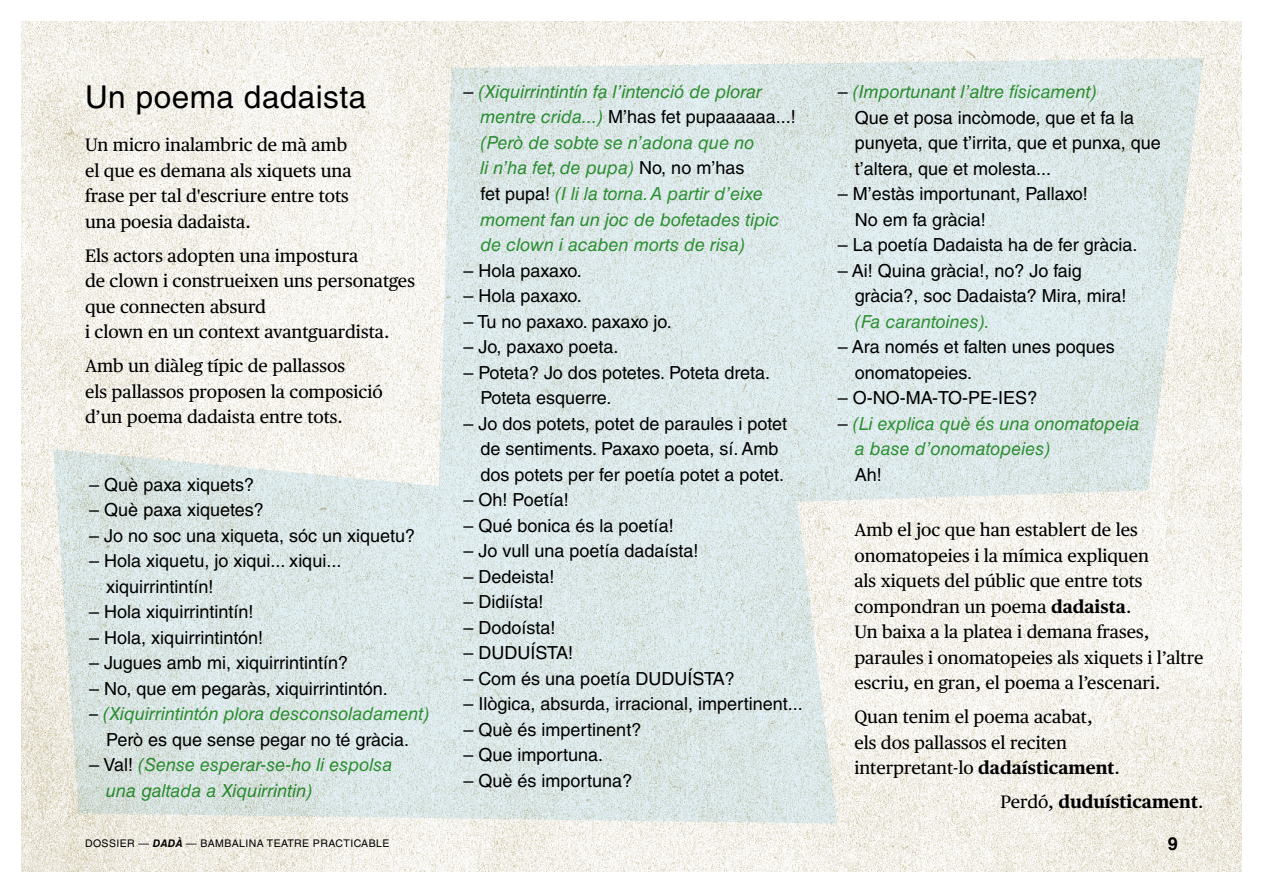
<style>
.page{position:relative;width:1263px;height:893px;background:#fff}
.page>*{position:absolute;margin:0;border:0;box-sizing:border-box;transform-origin:0 0}
.t1{font:31.5px "Helvetica LT Std";letter-spacing:.015em;color:#000}
.t2{font:18px/25.5px "Helvetica LT Std";color:#000}
.t3{font:18px/25.5px "Publico Text";color:#000}
.t4{font:italic 18px/25.5px "Helvetica LT Std";color:#2f9638}
.t5{font:700 18px "Publico Text";color:#000}
.t6{font:700 18px "Helvetica LT Std";color:#000}
.t7{font:10.5px "Helvetica LT Std";letter-spacing:.04em;color:#000}
.s1{font-style:normal;color:#000}
.s2{color:#000}
.s3{font-style:italic;color:#2f9638}
.s4{font-weight:700}
.s5{font-weight:400}
.s6{font-weight:700;font-style:italic}
</style>
<div class="page">
<img style="left:21px;top:21px;width:1221px;height:851px">
<h1 class="t1" style="left:85px;top:78px;width:283px">Un poema dadaista</h1>
<p class="t4" style="left:480px;top:79px;width:317px;text-indent:-17px"><span class="s1">–</span> (Xiquirrintintín fa l’intenció de plorar mentre crida...) <span class="s1">M’has fet pupaaaaaa...! </span>(Però de sobte se n’adona que no<br>li n’ha fet, de pupa) <span class="s1">No, no m’has<br>fet pupa!</span> (I li la torna. A partir d’eixe moment fan un joc de bofetades tipic de clown i acaben morts de risa)</p>
<p class="t2" style="left:463px;top:257px;width:120px">– Hola paxaxo.</p>
<p class="t2" style="left:463px;top:283px;width:120px">– Hola paxaxo.</p>
<p class="t2" style="left:463px;top:308px;width:210px">– Tu no paxaxo. paxaxo jo.</p>
<p class="t2" style="left:463px;top:334px;width:156px">– Jo, paxaxo poeta.</p>
<p class="t2" style="left:480px;top:359px;width:291px;text-indent:-17px">– Poteta? Jo dos potetes. Poteta dreta.<br>Poteta esquerre.</p>
<p class="t2" style="left:480px;top:410px;width:308px;text-indent:-17px">– Jo dos potets, potet de paraules i potet de sentiments. Paxaxo poeta, sí. Amb dos potets per fer poetía potet a potet.</p>
<p class="t2" style="left:463px;top:487px;width:107px">– Oh! Poetía!</p>
<p class="t2" style="left:463px;top:512px;width:212px">– Qué bonica és la poetía!</p>
<p class="t2" style="left:463px;top:538px;width:236px">– Jo vull una poetía dadaísta!</p>
<p class="t2" style="left:463px;top:563px;width:92px">– Dedeista!</p>
<p class="t2" style="left:463px;top:589px;width:81px">– Didiísta!</p>
<p class="t2" style="left:463px;top:614px;width:93px">– Dodoísta!</p>
<p class="t2" style="left:463px;top:640px;width:111px">– DUDUÍSTA!</p>
<p class="t2" style="left:463px;top:665px;width:273px">– Com és una poetía DUDUÍSTA?</p>
<p class="t2" style="left:463px;top:691px;width:341px">– Ilògica, absurda, irracional, impertinent...</p>
<p class="t2" style="left:463px;top:717px;width:179px">– Què és impertinent?</p>
<p class="t2" style="left:463px;top:742px;width:141px">– Que importuna.</p>
<p class="t2" style="left:463px;top:768px;width:170px">– Què és importuna?</p>
<p class="t3" style="left:85px;top:131px;width:268px">Un micro inalambric de mà amb el que es demana als xiquets una frase per tal d'escriure entre tots una poesia dadaista.</p>
<p class="t3" style="left:85px;top:242px;width:331px">Els actors adopten una impostura<br>de clown i construeixen uns personatges que connecten absurd<br>i clown en un context avantguardista.</p>
<p class="t3" style="left:85px;top:352px;width:299px">Amb un diàleg típic de pallassos<br>els pallassos proposen la composició d’un poema dadaista entre tots.</p>
<p class="t2" style="left:89px;top:471px;width:166px">– Què paxa xiquets?</p>
<p class="t2" style="left:89px;top:497px;width:176px">– Què paxa xiquetes?</p>
<p class="t2" style="left:89px;top:522px;width:327px">– Jo no soc una xiqueta, sóc un xiquetu?</p>
<p class="t2" style="left:106px;top:548px;width:237px;text-indent:-17px">– Hola xiquetu, jo xiqui... xiqui... xiquirrintintín!</p>
<p class="t2" style="left:89px;top:599px;width:166px">– Hola xiquirrintintín!</p>
<p class="t2" style="left:89px;top:624px;width:175px">– Hola, xiquirrintintón!</p>
<p class="t2" style="left:89px;top:650px;width:261px">– Jugues amb mi, xiquirrintintín?</p>
<p class="t2" style="left:89px;top:675px;width:300px">– No, que em pegaràs, xiquirrintintón.</p>
<p class="t4" style="left:89px;top:701px;width:342px;text-align:center"><span class="s2">–</span> (Xiquirrintintón plora desconsoladament)<br><span class="s1">Però es que sense pegar no té gràcia.</span></p>
<p class="t4" style="left:106px;top:752px;width:288px;text-indent:-17px"><span class="s1">– Val!</span> (Sense esperar-se-ho li espolsa una galtada a Xiquirrintin)</p>
<p class="t2" style="left:855px;top:79px;width:308px;text-indent:-17px">– <span class="s3">(Importunant l’altre físicament)<br></span>Que et posa incòmode, que et fa la punyeta, que t’irrita, que et punxa, que t’altera, que et molesta...</p>
<p class="t2" style="left:855px;top:181px;width:235px;text-indent:-17px">– M’estàs importunant, Pallaxo!<br>No em fa gràcia!</p>
<p class="t2" style="left:838px;top:232px;width:301px">– La poetía Dadaista ha de fer gràcia.</p>
<p class="t2" style="left:855px;top:258px;width:273px;text-indent:-17px">– Ai! Quina gràcia!, no? Jo faig gràcia?, soc Dadaista? Mira, mira!</p>
<p class="t4" style="left:855px;top:309px;width:136px">(Fa carantoines).</p>
<p class="t2" style="left:855px;top:334px;width:262px;text-indent:-17px">– Ara només et falten unes poques onomatopeies.</p>
<p class="t2" style="left:838px;top:385px;width:201px">– O-NO-MA-TO-PE-IES?</p>
<p class="t4" style="left:855px;top:411px;width:286px;text-indent:-17px"><span class="s1">–</span> (Li explica què és una onomatopeia a base d’onomatopeies)</p>
<p class="t2" style="left:855px;top:462px;width:29px">Ah!</p>
<p class="t3" style="left:854px;top:516px;width:350px">Amb el joc que han establert de les onomatopeies i la mímica expliquen<br>als xiquets del públic que entre tots compondran un poema <span class="s4">dadaista</span>.<br>Un baixa a la platea i demana frases, paraules i onomatopeies als xiquets i l’altre escriu, en gran, el poema a l’escenari.</p>
<p class="t3" style="left:854px;top:703px;width:267px">Quan tenim el poema acabat,<br>els dos pallassos el reciten interpretant-lo <span class="s4">dadaísticament</span>.</p>
<p class="t5" style="left:1000px;top:788px;width:204px"><span class="s5">Perdó,</span> duduísticament<span class="s5">.</span></p>
<p class="t7" style="left:85px;top:837px;width:306px">DOSSIER — <span class="s6">DADÀ</span> — BAMBALINA TEATRE PRACTICABLE</p>
<p class="t6" style="left:1168px;top:832px;width:12px">9</p>
</div>
